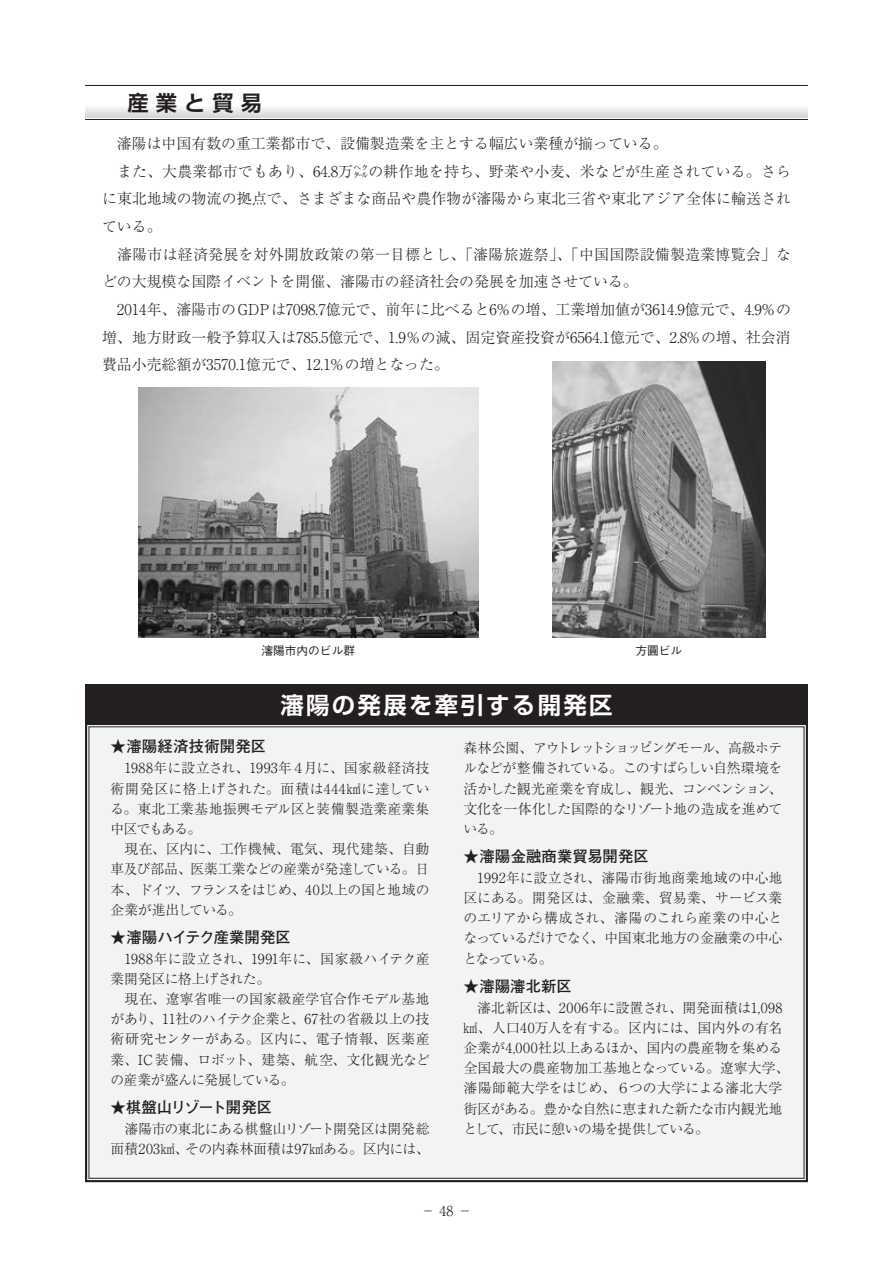
<style>
.page{position:relative;width:893px;height:1263px;background:#fff}
.page>*{position:absolute;margin:0;border:0;box-sizing:border-box;transform-origin:0 0}
.t1{font:700 23.4px "Shin Go Pr 6 De";letter-spacing:.1em;color:#fff}
.t2{font:700 21.3px "Shin Go Pr 6 De";letter-spacing:.335em;color:#231f20}
.t3{font:700 15.45px "Futo Go B101 Pr 6";color:#231f20}
.t4{font:700 15.45px "Futo Go B101 Pr 6";letter-spacing:-.065em;color:#231f20}
.t5{font:300 14.85px/27.6px "Ryumin Pr 6";letter-spacing:.005em;color:#231f20}
.t6{font:300 13.8px/20.2px "Ryumin Pr 6";letter-spacing:-.01em;color:#231f20}
.t7{font:500 11.7px "Gothic BBB Pr 6";color:#231f20}
</style>
<div class="page">
<div style="left:85px;top:725px;width:723px;height:458px;background:#f2f3f4"></div>
<img style="left:138px;top:387px;width:340px;height:251px">
<img style="left:553px;top:361px;width:212px;height:277px">
<div style="left:85px;top:685px;width:723px;height:40px;background:#231f20"></div>
<svg style="left:85px;top:107px;width:723px;height:11px"></svg>
<hr style="left:85px;top:85px;width:723px;height:1px;background:#231f20">
<hr style="left:85px;top:119px;width:723px;height:1px;background:#231f20">
<h2 class="t2" style="left:128px;top:85px;width:136px">産業と貿易</h2>
<p class="t5" style="left:102px;top:129px;width:690px">　瀋陽は中国有数の重工業都市で、設備製造業を主とする幅広い業種が揃っている。<br>　また、大農業都市でもあり、64.8万㌶の耕作地を持ち、野菜や小麦、米などが生産されている。さらに東北地域の物流の拠点で、さまざまな商品や農作物が瀋陽から東北三省や東北アジア全体に輸送されている。<br>　瀋陽市は経済発展を対外開放政策の第一目標とし、「瀋陽旅遊祭」、「中国国際設備製造業博覧会」などの大規模な国際イベントを開催、瀋陽市の経済社会の発展を加速させている。<br>　2014年、瀋陽市のGDPは7098.7億元で、前年に比べると6%の増、工業増加値が3614.9億元で、4.9%の増、地方財政一般予算収入は785.5億元で、1.9％の減、固定資産投資が6564.1億元で、2.8%の増、社会消費品小売総額が3570.1億元で、12.1%の増となった。</p>
<p class="t7" style="left:261px;top:641px;width:95px">瀋陽市内のビル群</p>
<p class="t7" style="left:635px;top:641px;width:48px">方圓ビル</p>
<h1 class="t1" style="left:280px;top:686px;width:334px">瀋陽の発展を牽引する開発区</h1>
<p class="t3" style="left:111px;top:734px;width:157px">★瀋陽経済技術開発区</p>
<p class="t6" style="left:111px;top:757px;width:320px">　1988年に設立され、1993年４月に、国家級経済技術開発区に格上げされた。面積は444㎢に達している。東北工業基地振興モデル区と装備製造業産業集中区でもある。<br>　現在、区内に、工作機械、電気、現代建築、自動車及び部品、医薬工業などの産業が発達している。日本、ドイツ、フランスをはじめ、40以上の国と地域の企業が進出している。</p>
<p class="t3" style="left:111px;top:924px;width:182px">★瀋陽ハイテク産業開発区</p>
<p class="t6" style="left:111px;top:947px;width:320px">　1988年に設立され、1991年に、国家級ハイテク産業開発区に格上げされた。<br>　現在、遼寧省唯一の国家級産学官合作モデル基地があり、11社のハイテク企業と、67社の省級以上の技術研究センターがある。区内に、電子情報、医薬産業、IC装備、ロボット、建築、航空、文化観光などの産業が盛んに発展している。</p>
<p class="t4" style="left:111px;top:1094px;width:163px">★棋盤山リゾート開発区</p>
<p class="t6" style="left:111px;top:1118px;width:320px">　瀋陽市の東北にある棋盤山リゾート開発区は開発総面積203㎢、その内森林面積は97㎢ある。区内には、</p>
<p class="t6" style="left:463px;top:737px;width:320px;text-align:justify">森林公園、アウトレットショッピングモール、高級ホテルなどが整備されている。このすばらしい自然環境を活かした観光産業を育成し、観光、コンベンション、文化を一体化した国際的なリゾート地の造成を進めている。</p>
<p class="t3" style="left:463px;top:844px;width:187px">★瀋陽金融商業貿易開発区</p>
<p class="t6" style="left:463px;top:867px;width:320px;text-align:justify">　1992年に設立され、瀋陽市街地商業地域の中心地区にある。開発区は、金融業、貿易業、サービス業のエリアから構成され、瀋陽のこれら産業の中心となっているだけでなく、中国東北地方の金融業の中心となっている。</p>
<p class="t3" style="left:463px;top:973px;width:110px">★瀋陽瀋北新区</p>
<p class="t6" style="left:463px;top:996px;width:327px">　瀋北新区は、2006年に設置され、開発面積は1,098㎢、人口40万人を有する。区内には、国内外の有名企業が4,000社以上あるほか、国内の農産物を集める全国最大の農産物加工基地となっている。遼寧大学、瀋陽師範大学をはじめ、６つの大学による瀋北大学街区がある。豊かな自然に恵まれた新たな市内観光地として、市民に憩いの場を提供している。</p>
<p class="t6" style="left:421px;top:1199px;width:52px">− 48 −</p>
</div>
